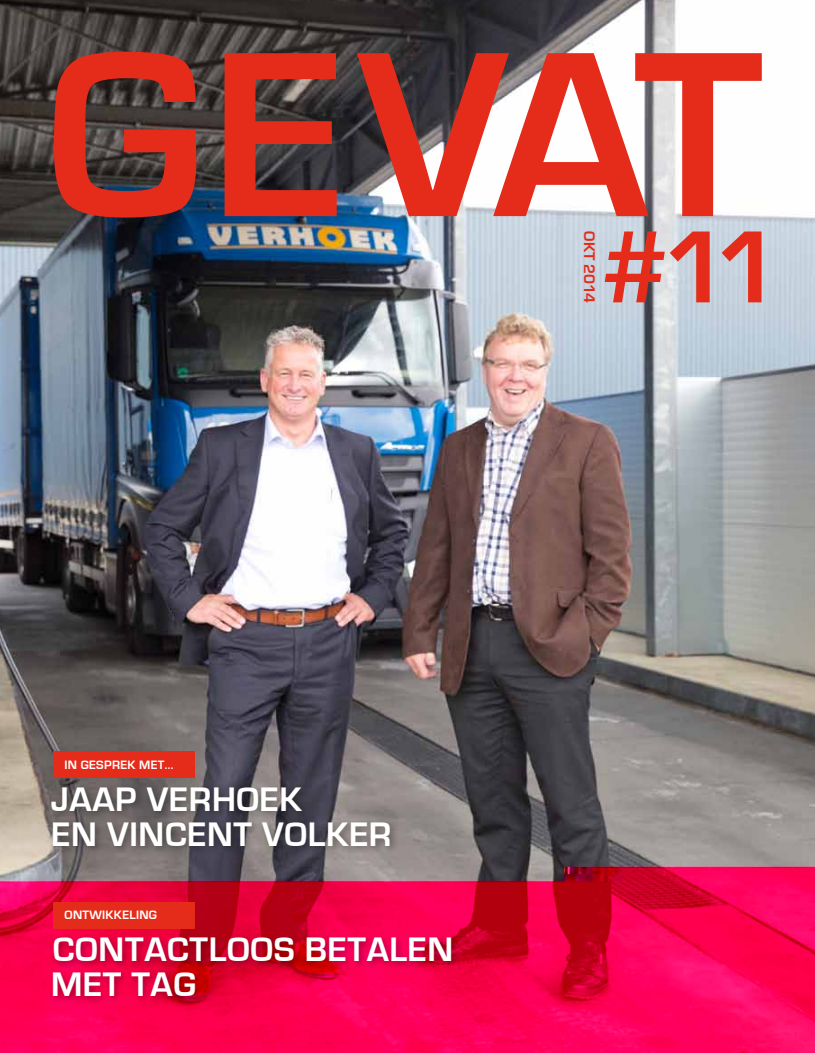
<style>
.page{position:relative;width:815px;height:1053px;background:#fff}
.page>*{position:absolute;margin:0;border:0;box-sizing:border-box;transform-origin:0 0}
.t1{font:700 106.25px "Eurostile";color:#e52b1a}
.t2{font:700 35px/35px "Eurostile";letter-spacing:.02em;color:#fff}
.t3{font:700 15.88px "Eurostile";color:#e52b1a}
.t4{font:700 12.5px "Eurostile";letter-spacing:.025em;color:#fff}
</style>
<div class="page">
<img style="left:0;top:0;width:815px;height:1052px">
<svg style="left:54px;top:52px;width:708px;height:165px"></svg>
<div style="left:47px;top:782px;width:352px;height:72px;background:#000;opacity:.35"></div>
<div style="left:53px;top:901px;width:142px;height:27px;background:#e52b1a"></div>
<div style="left:53px;top:751px;width:142px;height:26px;background:#e52b1a"></div>
<div style="left:49px;top:933px;width:412px;height:72px;background:#000;opacity:.35"></div>
<p class="t3" style="left:598px;top:231px;width:73px;rotate:90deg">OKT 2014</p>
<h1 class="t1" style="left:601px;top:213px;width:181px">#11</h1>
<p class="t4" style="left:65px;top:758px;width:110px">IN GESPREK MET...</p>
<p class="t2" style="left:51px;top:781px;width:342px">JAAP VERHOEK<br>EN VINCENT VOLKER</p>
<p class="t4" style="left:65px;top:908px;width:94px">ONTWIKKELING</p>
<p class="t2" style="left:51px;top:932px;width:404px">CONTACTLOOS BETALEN<br>MET TAG</p>
</div>
